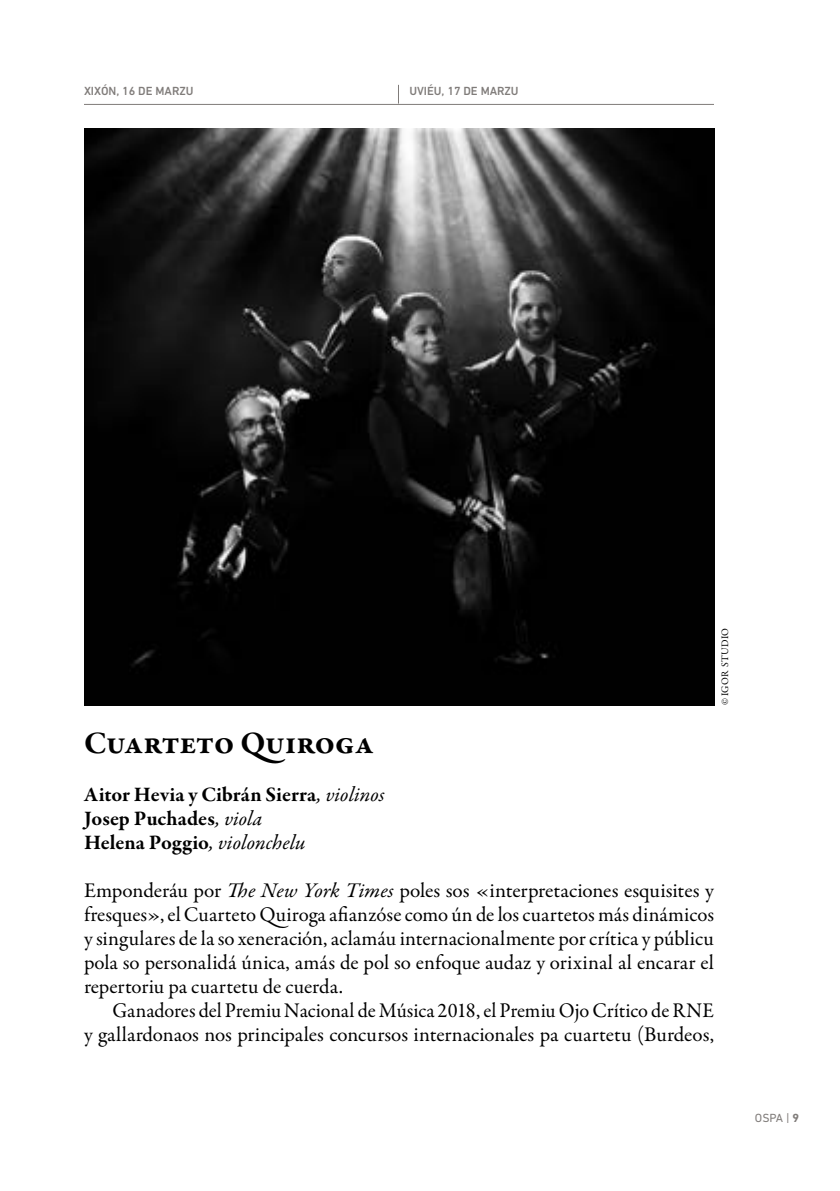
<style>
.page{position:relative;width:840px;height:1191px;background:#fff}
.page>*{position:absolute;margin:0;border:0;box-sizing:border-box;transform-origin:0 0}
.t1{font:700 32px "Garamond Premr Pro";letter-spacing:-.01em;color:#000}
.t2{font:21px/24px "Garamond Premr Pro";letter-spacing:-.005em;color:#000;text-align:justify}
.t3{font:700 21px/24px "Garamond Premr Pro";letter-spacing:-.005em;color:#000}
.t4{font:500 12px "DIN Next W1 G";color:#807c7a}
.t5{font:12px "DIN Next W1 G";color:#807c7a}
.t6{font:10px "Garamond Premr Pro";letter-spacing:.02em;color:#000}
.s1{font-weight:400;font-style:italic}
.s2{font-style:italic}
.s3{font-weight:700}
</style>
<div class="page">
<img style="left:84px;top:129px;width:630px;height:576px">
<hr style="left:84px;top:104px;width:629px;height:1px;background:#807c7a">
<svg style="left:398px;top:85px;width:1px;height:19px"></svg>
<p class="t4" style="left:84px;top:84px;width:111px">Xixón, 16 DE MARZU</p>
<p class="t4" style="left:409px;top:84px;width:111px">UVIÉU, 17 DE MARZU</p>
<p class="t6" style="left:718px;top:705px;width:79px;rotate:-90deg">© IGOR STUDIO</p>
<h1 class="t1" style="left:84px;top:723px;width:291px">Cuarteto Quiroga</h1>
<p class="t3" style="left:84px;top:783px;width:302px">Aitor Hevia y Cibrán Sierra<span class="s1">, violinos<br></span>Josep Puchades<span class="s1">, viola<br></span>Helena Poggio<span class="s1">, violonchelu</span></p>
<p class="t2" style="left:84px;top:879px;width:631px">Emponderáu por <span class="s2">The New York Times</span> poles sos «interpretaciones esquisites y fresques», el Cuarteto Quiroga afianzóse como ún de los cuartetos más dinámicos y singulares de la so xeneración, aclamáu internacionalmente por crítica y públicu pola so personalidá única, amás de pol so enfoque audaz y orixinal al encarar el repertoriu pa cuartetu de cuerda.</p>
<p class="t2" style="left:84px;top:999px;width:631px;text-align:right">Ganadores del Premiu Nacional de Música 2018, el Premiu Ojo Crítico de RNE<br>y gallardonaos nos principales concursos internacionales pa cuartetu (Burdeos,</p>
<p class="t5" style="left:754px;top:1111px;width:45px">OSPA | <span class="s3">9</span></p>
</div>
